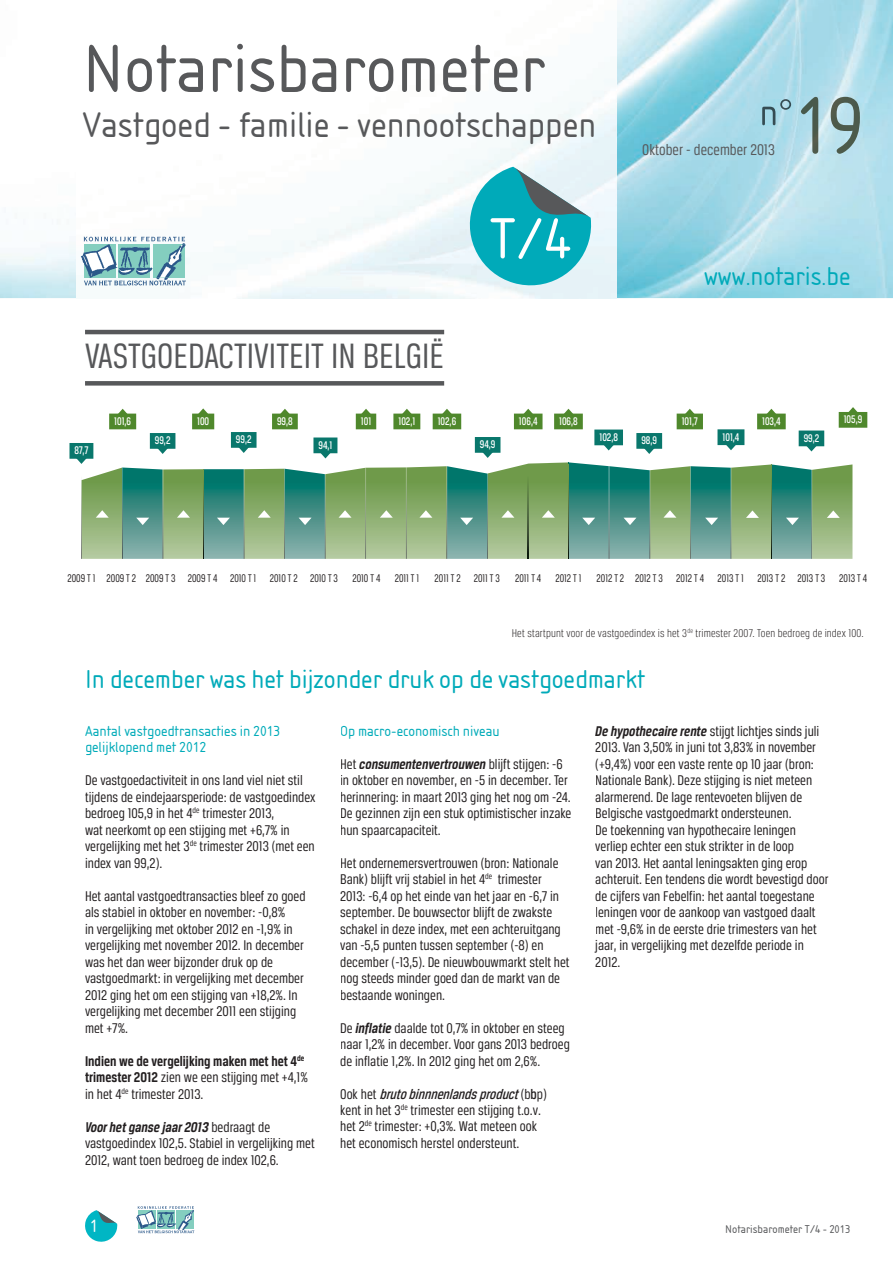
<style>
.page{position:relative;width:893px;height:1263px;background:#fff}
.page>*{position:absolute;margin:0;border:0;box-sizing:border-box;transform-origin:0 0}
.t1{font:63px "Isonorm SB";color:#57585a}
.t2{font:53.7px "Isonorm SB";color:#fff}
.t3{font:37.5px "Breuer Condensed";color:#57585a}
.t4{font:33px "Isonorm SB";color:#57585a}
.t5{font:24px "Isonorm SB";color:#00aab9}
.t6{font:16.65px "Isonorm SB";color:#fff}
.t7{font:16.5px "Breuer Condensed";color:#57585a}
.t8{font:15px/16.5px "Breuer Condensed";color:#231f20}
.t9{font:700 15px/16.5px "Breuer Condensed";color:#231f20}
.t10{font:italic 500 15px "Breuer Condensed";color:#231f20}
.t11{font:13.5px/16.5px "Isonorm SB";color:#00abb9}
.t12{font:300 12px "Breuer Condensed";letter-spacing:.015em;color:#231f20}
.t13{font:11.85px "Breuer Condensed";color:#231f20;scale:.9 1}
.t14{font:500 11.85px "Breuer Condensed";color:#fff;scale:.9 1}
.t15{font:10.5px "Isonorm SB";color:#57585a}
.s1{font-weight:400}
.s2{font-weight:700;font-style:italic}
.s3{font-weight:400;font-style:normal}
.s4{font-style:normal}
</style>
<div class="page">
<img style="left:0;top:0;width:893px;height:298px">
<img style="left:77px;top:0;width:540px;height:298px">
<svg style="left:85px;top:1210px;width:32px;height:32px"></svg>
<img style="left:762px;top:99px;width:29px;height:26px">
<img style="left:801px;top:97px;width:59px;height:57px">
<svg style="left:463px;top:167px;width:129px;height:125px;background:#5cc0ca"></svg>
<svg style="left:81px;top:237px;width:105px;height:48px"></svg>
<hr style="left:85px;top:330px;width:359px;height:4px;background:#57585a">
<div style="left:85px;top:381px;width:359px;height:5px;background:#57585a"></div>
<svg style="left:136px;top:1206px;width:58px;height:27px"></svg>
<div style="left:799px;top:430px;width:25px;height:16px;background:#09776c"></div>
<div style="left:69px;top:443px;width:24px;height:16px;background:#09776c"></div>
<div style="left:150px;top:433px;width:25px;height:16px;background:#09776c"></div>
<div style="left:231px;top:432px;width:26px;height:16px;background:#09776c"></div>
<div style="left:313px;top:437px;width:24px;height:16px;background:#09776c"></div>
<div style="left:475px;top:437px;width:25px;height:16px;background:#09776c"></div>
<div style="left:594px;top:429px;width:29px;height:16px;background:#09776c"></div>
<div style="left:636px;top:433px;width:26px;height:16px;background:#09776c"></div>
<div style="left:717px;top:429px;width:27px;height:16px;background:#09776c"></div>
<div style="left:109px;top:414px;width:27px;height:15px;background:#4f882c"></div>
<svg style="left:116px;top:409px;width:13px;height:5px"></svg>
<div style="left:192px;top:414px;width:22px;height:15px;background:#4f882c"></div>
<svg style="left:196px;top:408px;width:14px;height:6px"></svg>
<div style="left:272px;top:414px;width:26px;height:15px;background:#4f882c"></div>
<svg style="left:278px;top:409px;width:14px;height:5px"></svg>
<div style="left:356px;top:414px;width:20px;height:15px;background:#4f882c"></div>
<svg style="left:359px;top:409px;width:14px;height:5px"></svg>
<div style="left:393px;top:414px;width:27px;height:15px;background:#4f882c"></div>
<svg style="left:400px;top:409px;width:14px;height:5px"></svg>
<div style="left:433px;top:414px;width:28px;height:15px;background:#4f882c"></div>
<svg style="left:440px;top:409px;width:14px;height:5px"></svg>
<div style="left:514px;top:414px;width:28px;height:15px;background:#4f882c"></div>
<svg style="left:522px;top:409px;width:13px;height:5px"></svg>
<div style="left:554px;top:414px;width:29px;height:15px;background:#4f882c"></div>
<svg style="left:562px;top:409px;width:13px;height:5px"></svg>
<div style="left:677px;top:414px;width:26px;height:15px;background:#4f882c"></div>
<svg style="left:683px;top:409px;width:13px;height:5px"></svg>
<div style="left:366px;top:467px;width:40px;height:92px;background:linear-gradient(to bottom,#65933e,#b3c99f)"></div>
<svg style="left:75px;top:445px;width:290px;height:114px"></svg>
<svg style="left:380px;top:510px;width:13px;height:8px"></svg>
<img style="left:81px;top:465px;width:1px;height:15px">
<img style="left:81px;top:480px;width:1px;height:79px">
<img style="left:122px;top:467px;width:1px;height:92px">
<img style="left:163px;top:469px;width:1px;height:90px">
<img style="left:203px;top:469px;width:1px;height:90px">
<img style="left:244px;top:469px;width:1px;height:90px">
<img style="left:284px;top:469px;width:1px;height:90px">
<img style="left:325px;top:474px;width:1px;height:85px">
<img style="left:365px;top:468px;width:2px;height:91px">
<img style="left:406px;top:467px;width:1px;height:92px">
<div style="left:757px;top:414px;width:29px;height:15px;background:#4f882c"></div>
<svg style="left:765px;top:409px;width:13px;height:5px"></svg>
<div style="left:839px;top:412px;width:28px;height:16px;background:#4f882c"></div>
<svg style="left:848px;top:407px;width:10px;height:5px"></svg>
<svg style="left:407px;top:443px;width:445px;height:116px"></svg>
<img style="left:771px;top:465px;width:1px;height:94px">
<h1 class="t1" style="left:82px;top:30px;width:464px">Notarisbarometer</h1>
<h3 class="t4" style="left:82px;top:105px;width:515px">Vastgoed - familie - vennootschappen</h3>
<h3 class="t3" style="left:85px;top:336px;width:361px">VASTGOEDACTIVITEIT IN BELGIË</h3>
<h2 class="t2" style="left:490px;top:206px;width:83px">T/4</h2>
<p class="t7" style="left:642px;top:140px;width:134px">Oktober - december 2013</p>
<h3 class="t5" style="left:704px;top:262px;width:148px">www.notaris.be</h3>
<p class="t14" style="left:75px;top:444px;width:17px">87,7</p>
<p class="t14" style="left:114px;top:414px;width:20px">101,6</p>
<p class="t14" style="left:197px;top:414px;width:15px">100</p>
<p class="t14" style="left:277px;top:414px;width:19px">99,8</p>
<p class="t14" style="left:361px;top:414px;width:13px">101</p>
<p class="t14" style="left:398px;top:414px;width:20px">102,1</p>
<p class="t14" style="left:438px;top:414px;width:22px">102,6</p>
<p class="t14" style="left:519px;top:414px;width:22px">106,4</p>
<p class="t14" style="left:559px;top:414px;width:22px">106,8</p>
<p class="t14" style="left:682px;top:414px;width:20px">101,7</p>
<p class="t14" style="left:762px;top:414px;width:22px">103,4</p>
<p class="t14" style="left:844px;top:413px;width:22px">105,9</p>
<p class="t14" style="left:155px;top:434px;width:19px">99,2</p>
<p class="t14" style="left:236px;top:433px;width:19px">99,2</p>
<p class="t14" style="left:318px;top:438px;width:17px">94,1</p>
<p class="t14" style="left:480px;top:438px;width:19px">94,9</p>
<p class="t14" style="left:599px;top:430px;width:22px">102,8</p>
<p class="t14" style="left:641px;top:434px;width:19px">98,9</p>
<p class="t14" style="left:722px;top:430px;width:20px">101,4</p>
<p class="t14" style="left:804px;top:431px;width:19px">99,2</p>
<p class="t13" style="left:67px;top:572px;width:392px">2009 T 1 2009 T 2 2009 T 3 2009 T 4 2010 T 1 2010 T 2 2010 T 3 2010 T 4 2011 T 1</p>
<p class="t13" style="left:435px;top:572px;width:74px">2011 T 2 2011 T 3</p>
<p class="t13" style="left:515px;top:572px;width:75px">2011 T 4 2012 T 1</p>
<p class="t13" style="left:597px;top:572px;width:211px">2012 T 2 2012 T 3 2012 T 4 2013 T 1 2013 T 2</p>
<p class="t13" style="left:797px;top:572px;width:79px">2013 T 3 2013 T 4</p>
<p class="t12" style="left:512px;top:626px;width:354px">Het startpunt voor de vastgoedindex is het 3<sup>de</sup> trimester 2007. Toen bedroeg de index 100.</p>
<h3 class="t5" style="left:85px;top:665px;width:561px">In december was het bijzonder druk op de vastgoedmarkt</h3>
<p class="t11" style="left:85px;top:722px;width:197px">Aantal vastgoedtransacties in 2013 gelijklopend met 2012</p>
<p class="t8" style="left:85px;top:772px;width:232px">De vastgoedactiviteit in ons land viel niet stil tijdens de eindejaarsperiode: de vastgoedindex bedroeg 105,9 in het 4<sup>de</sup> trimester 2013,<br>wat neerkomt op een stijging met +6,7% in vergelijking met het 3<sup>de</sup> trimester 2013 (met een index van 99,2).</p>
<p class="t8" style="left:85px;top:887px;width:222px">Het aantal vastgoedtransacties bleef zo goed als stabiel in oktober en november: -0,8%<br>in vergelijking met oktober 2012 en -1,9% in vergelijking met november 2012. In december was het dan weer bijzonder druk op de vastgoedmarkt: in vergelijking met december 2012 ging het om een stijging van +18,2%. In vergelijking met december 2011 een stijging met +7%.</p>
<p class="t9" style="left:85px;top:1052px;width:224px">Indien we de vergelijking maken met het 4<sup>de </sup>trimester 2012 <span class="s1">zien we een stijging met +4,1% in het 4</span><sup>de</sup> <span class="s1">trimester 2013.</span></p>
<p class="t8" style="left:85px;top:1118px;width:231px"><span class="s2">Voor het ganse jaar 2013</span> bedraagt de vastgoedindex 102,5. Stabiel in vergelijking met<br>2012, want toen bedroeg de index 102,6.</p>
<p class="t11" style="left:340px;top:722px;width:161px">Op macro-economisch niveau</p>
<p class="t8" style="left:340px;top:755px;width:233px">Het <span class="s2">consumentenvertrouwen</span> blijft stijgen: -6 in oktober en november, en -5 in december. Ter herinnering: in maart 2013 ging het nog om -24.<br>De gezinnen zijn een stuk optimistischer inzake hun spaarcapaciteit.</p>
<p class="t8" style="left:340px;top:854px;width:231px">Het ondernemersvertrouwen (bron: Nationale Bank) blijft vrij stabiel in het 4<sup>de</sup> trimester 2013: -6,4 op het einde van het jaar en -6,7 in september. De bouwsector blijft de zwakste schakel in deze index, met een achteruitgang van -5,5 punten tussen september (-8) en december (-13,5). De nieuwbouwmarkt stelt het nog steeds minder goed dan de markt van de bestaande woningen.</p>
<p class="t8" style="left:340px;top:1019px;width:231px">De <span class="s2">inflatie</span> daalde tot 0,7% in oktober en steeg naar 1,2% in december. Voor gans 2013 bedroeg de inflatie 1,2%. In 2012 ging het om 2,6%.</p>
<p class="t10" style="left:340px;top:1085px;width:208px"><span class="s3">O o k h e t</span> bruto binnnenlands product <span class="s3">( b</span> <span class="s4">b</span> <span class="s3">p )</span></p>
<p class="t8" style="left:595px;top:722px;width:235px"><span class="s2">De hypothecaire rente</span> stijgt lichtjes sinds juli 2013. Van 3,50% in juni tot 3,83% in november (+9,4%) voor een vaste rente op 10 jaar (bron:<br>Nationale Bank). Deze stijging is niet meteen alarmerend. De lage rentevoeten blijven de Belgische vastgoedmarkt ondersteunen.<br>De toekenning van hypothecaire leningen verliep echter een stuk strikter in de loop<br>van 2013. Het aantal leningsakten ging erop achteruit. Een tendens die wordt bevestigd door de cijfers van Febelfin: het aantal toegestane leningen voor de aankoop van vastgoed daalt met -9,6% in de eerste drie trimesters van het jaar, in vergelijking met dezelfde periode in 2012.</p>
<p class="t8" style="left:340px;top:1085px;width:202px;text-indent:68px"><span class="s2">nationaal pr<br></span>kent in het 3<sup>de</sup> trimester een stijging t.o.v. het 2<sup>de</sup> trimester: +0,3%. Wat meteen ook het economisch herstel ondersteunt.</p>
<p class="t6" style="left:90px;top:1216px;width:10px">1</p>
<p class="t15" style="left:725px;top:1223px;width:127px">Notarisbarometer T/4 - 2013</p>
</div>
